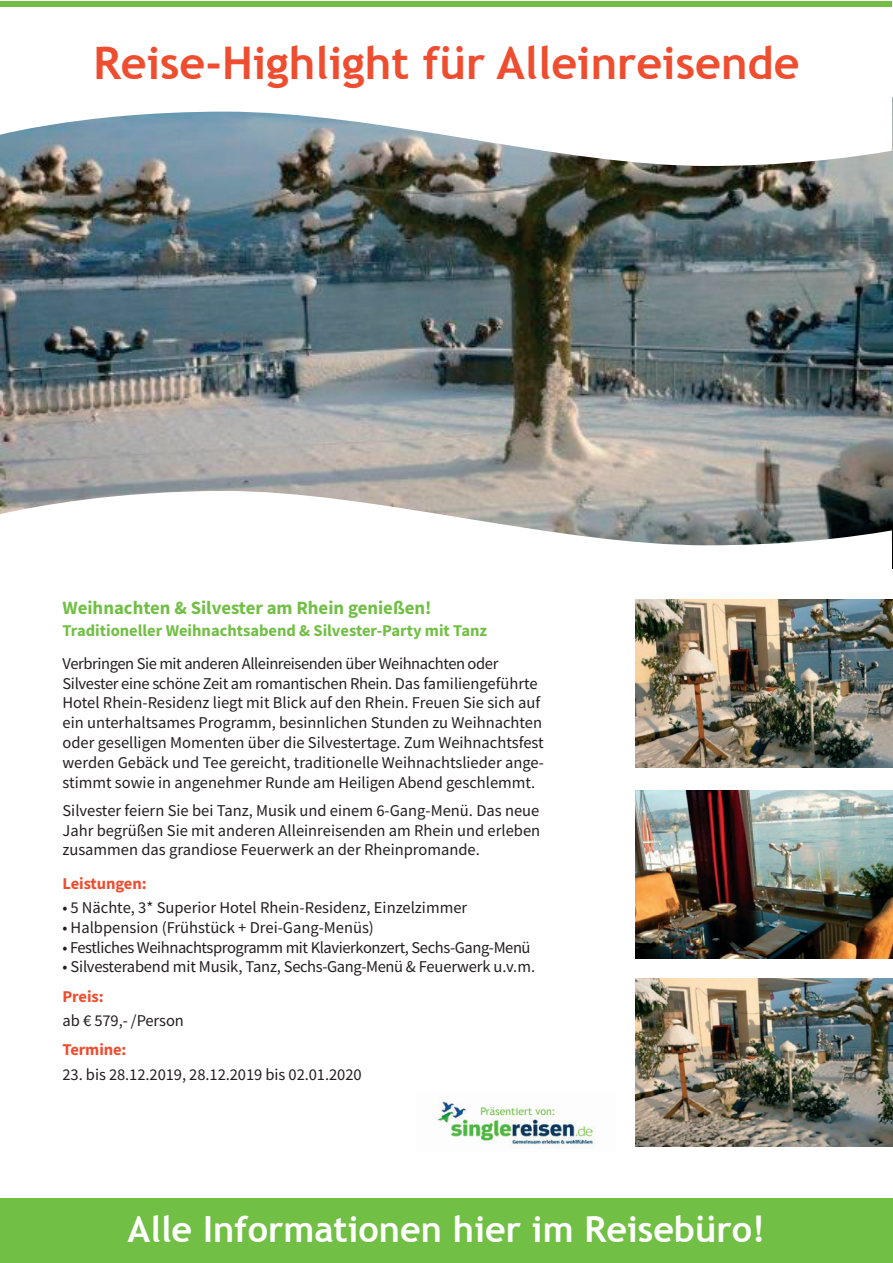
<style>
.page{position:relative;width:893px;height:1263px;background:#fff}
.page>*{position:absolute;margin:0;border:0;box-sizing:border-box;transform-origin:0 0}
.t1{font:700 45px "Trebuchet MS";color:#ef4d2f}
.t2{font:700 36px "Trebuchet MS";color:#fff}
.t3{font:700 18.75px "Source Sans Pro";color:#71bf44}
.t4{font:16.5px/19.8px "Source Sans Pro";color:#231f20}
.t5{font:16.5px "Source Sans Pro";letter-spacing:-.025em;color:#231f20}
.t6{font:700 16.5px "Source Sans Pro";color:#71bf44}
.t7{font:700 16.5px "Source Sans Pro";letter-spacing:-.005em;color:#ef4d2f}
.t8{font:10.5px "Trebuchet MS";color:#71bf44}
</style>
<div class="page">
<img style="left:0;top:97px;width:893px;height:472px">
<svg style="left:0;top:491px;width:892px;height:11px"></svg>
<svg style="left:0;top:502px;width:892px;height:67px"></svg>
<img style="left:0;top:155px;width:892px;height:11px">
<svg style="left:0;top:97px;width:892px;height:58px"></svg>
<div style="left:0;top:1px;width:892px;height:6px;background:#71bf44"></div>
<img style="left:636px;top:600px;width:257px;height:167px">
<img style="left:636px;top:791px;width:257px;height:168px">
<img style="left:636px;top:978px;width:257px;height:168px">
<div style="left:0;top:1198px;width:893px;height:65px;background:#71bf44"></div>
<img style="left:437px;top:1100px;width:158px;height:49px">
<h1 class="t1" style="left:93px;top:35px;width:708px">Reise-Highlight für Alleinreisende</h1>
<p class="t3" style="left:63px;top:595px;width:371px">Weihnachten &amp; Silvester am Rhein genießen!</p>
<p class="t6" style="left:63px;top:619px;width:426px">Traditioneller Weihnachtsabend &amp; Silvester-Party mit Tanz</p>
<p class="t4" style="left:63px;top:653px;width:483px">Verbringen Sie mit anderen Alleinreisenden über Weihnachten oder Silvester eine schöne Zeit am romantischen Rhein. Das familiengeführte Hotel Rhein-Residenz liegt mit Blick auf den Rhein. Freuen Sie sich auf ein unterhaltsames Programm, besinnlichen Stunden zu Weihnachten oder geselligen Momenten über die Silvestertage. Zum Weihnachtsfest werden Gebäck und Tee gereicht, traditionelle Weihnachtslieder ange&shy;stimmt sowie in angenehmer Runde am Heiligen Abend geschlemmt.</p>
<p class="t4" style="left:63px;top:800px;width:479px;text-align:justify">Silvester feiern Sie bei Tanz, Musik und einem 6-Gang-Menü. Das neue Jahr begrüßen Sie mit anderen Alleinreisenden am Rhein und erleben zusammen das grandiose Feuerwerk an der Rheinpromande.</p>
<p class="t7" style="left:63px;top:872px;width:86px">Leistungen:</p>
<p class="t4" style="left:63px;top:897px;width:406px">• 5 Nächte, 3* Superior Hotel Rhein-Residenz, Einzelzimmer</p>
<p class="t4" style="left:63px;top:917px;width:313px">• Halbpension (Frühstück + Drei-Gang-Menüs)</p>
<p class="t5" style="left:63px;top:936px;width:470px">• Festliches Weihnachtsprogramm mit Klavierkonzert, Sechs-Gang-Menü</p>
<p class="t4" style="left:63px;top:957px;width:474px">• Silvesterabend mit Musik, Tanz, Sechs-Gang-Menü &amp; Feuerwerk u.v.m.</p>
<p class="t7" style="left:63px;top:985px;width:43px">Preis:</p>
<p class="t4" style="left:63px;top:1010px;width:123px">ab € 579,- /Person</p>
<p class="t7" style="left:63px;top:1038px;width:66px">Termine:</p>
<p class="t4" style="left:63px;top:1064px;width:301px">23. bis 28.12.2019, 28.12.2019 bis 02.01.2020</p>
<p class="t8" style="left:480px;top:1105px;width:77px">Präsentiert von:</p>
<h2 class="t2" style="left:128px;top:1207px;width:639px">Alle Informationen hier im Reisebüro!</h2>
</div>
